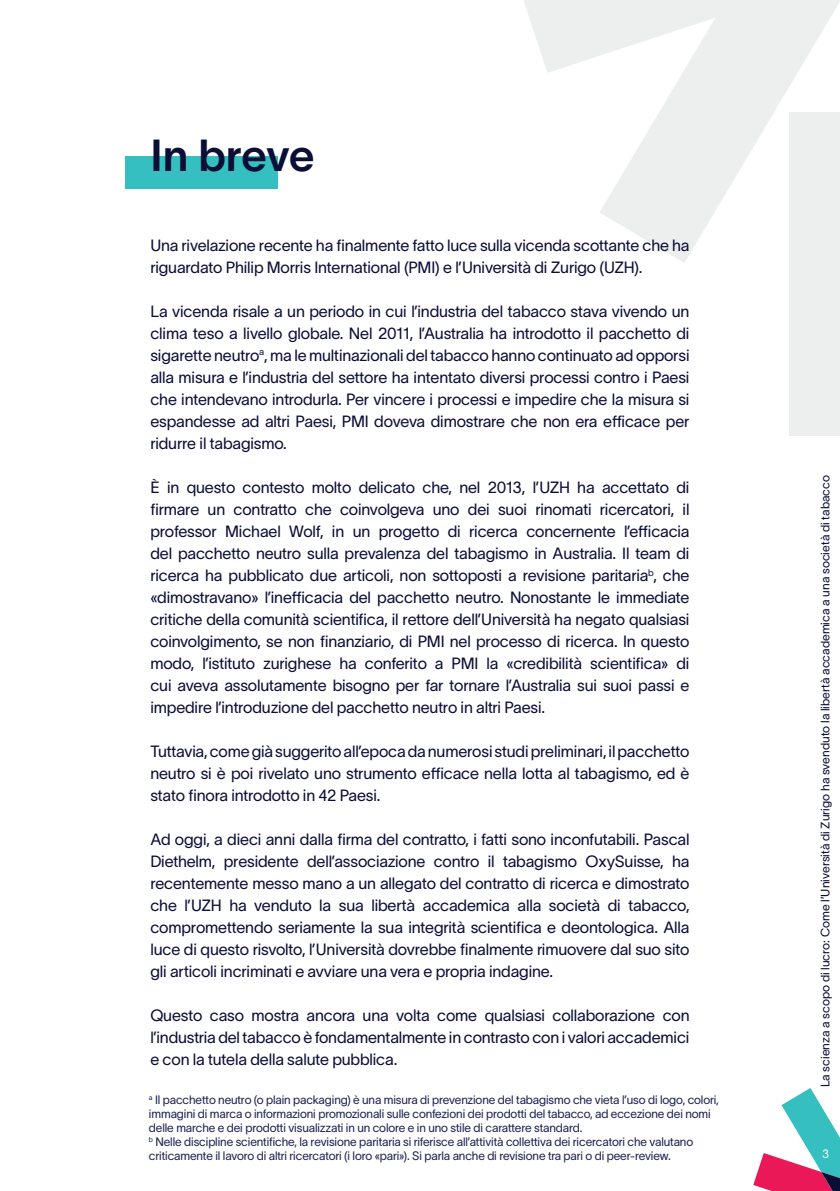
<style>
.page{position:relative;width:840px;height:1191px;background:#fff}
.page>*{position:absolute;margin:0;border:0;box-sizing:border-box;transform-origin:0 0}
.t1{font:44px "TWK Lausanne";letter-spacing:-.005em;color:#0b0e37}
.t2{font:16px/22px "TWK Lausanne";letter-spacing:-.01em;color:#0b0e37;text-align:justify}
.t3{font:12px/14px "TWK Lausanne";letter-spacing:-.01em;color:#1d2351}
.t4{font:12px "TWK Lausanne";color:#0b0e37}
.t5{font:12px "TWK Lausanne";color:#fff}
</style>
<div class="page">
<div style="left:789px;top:112px;width:50px;height:323px;background:#edefee"></div>
<svg style="left:600px;top:0;width:239px;height:263px;fill:#edefee"></svg>
<svg style="left:524px;top:0;width:244px;height:73px"></svg>
<div style="left:125px;top:156px;width:152px;height:33px;background:#35bfc0"></div>
<svg style="left:753px;top:1088px;width:86px;height:103px"></svg>
<h1 class="t1" style="left:150px;top:125px;width:166px">In breve</h1>
<p class="t2" style="left:150px;top:233px;width:540px">Una rivelazione recente ha finalmente fatto luce sulla vicenda scottante che ha riguardato Philip Morris International (PMI) e l’Università di Zurigo (UZH).</p>
<p class="t2" style="left:150px;top:299px;width:540px">La vicenda risale a un periodo in cui l’industria del tabacco stava vivendo un clima teso a livello globale. Nel 2011, l’Australia ha introdotto il pacchetto di sigarette neutro<sup>a</sup>, ma le multinazionali del tabacco hanno continuato ad opporsi alla misura e l’industria del settore ha intentato diversi processi contro i Paesi che intendevano introdurla. Per vincere i processi e impedire che la misura si espandesse ad altri Paesi, PMI doveva dimostrare che non era efficace per ridurre il tabagismo.</p>
<p class="t2" style="left:150px;top:475px;width:540px">È in questo contesto molto delicato che, nel 2013, l’UZH ha accettato di firmare un contratto che coinvolgeva uno dei suoi rinomati ricercatori, il professor Michael Wolf, in un progetto di ricerca concernente l’efficacia del pacchetto neutro sulla prevalenza del tabagismo in Australia. Il team di ricerca ha pubblicato due articoli, non sottoposti a revisione paritaria<sup>b</sup>, che «dimostravano» l’inefficacia del pacchetto neutro. Nonostante le immediate critiche della comunità scientifica, il rettore dell’Università ha negato qualsiasi coinvolgimento, se non finanziario, di PMI nel processo di ricerca. In questo modo, l’istituto zurighese ha conferito a PMI la «credibilità scientifica» di cui aveva assolutamente bisogno per far tornare l’Australia sui suoi passi e impedire l’introduzione del pacchetto neutro in altri Paesi.</p>
<p class="t2" style="left:150px;top:739px;width:540px">Tuttavia, come già suggerito all’epoca da numerosi studi preliminari, il pacchetto neutro si è poi rivelato uno strumento efficace nella lotta al tabagismo, ed è stato finora introdotto in 42 Paesi.</p>
<p class="t2" style="left:150px;top:827px;width:540px">Ad oggi, a dieci anni dalla firma del contratto, i fatti sono inconfutabili. Pascal Diethelm, presidente dell’associazione contro il tabagismo OxySuisse, ha recentemente messo mano a un allegato del contratto di ricerca e dimostrato che l’UZH ha venduto la sua libertà accademica alla società di tabacco, compromettendo seriamente la sua integrità scientifica e deontologica. Alla luce di questo risvolto, l’Università dovrebbe finalmente rimuovere dal suo sito gli articoli incriminati e avviare una vera e propria indagine.</p>
<p class="t2" style="left:150px;top:1003px;width:540px">Questo caso mostra ancora una volta come qualsiasi collaborazione con l’industria del tabacco è fondamentalmente in contrasto con i valori accademici e con la tutela della salute pubblica.</p>
<p class="t3" style="left:149px;top:1091px;width:571px"><sup>a</sup> Il pacchetto neutro (o plain packaging) è una misura di prevenzione del tabagismo che vieta l’uso di logo, colori, immagini di marca o informazioni promozionali sulle confezioni dei prodotti del tabacco, ad eccezione dei nomi delle marche e dei prodotti visualizzati in un colore e in uno stile di carattere standard.<br><sup>b</sup> Nelle discipline scientifiche, la revisione paritaria si riferisce all’attività collettiva dei ricercatori che valutano criticamente il lavoro di altri ricercatori (i loro «pari»). Si parla anche di revisione tra pari o di peer-review.</p>
<p class="t4" style="left:816px;top:1087px;width:614px;rotate:-90deg">La scienza a scopo di lucro: Come l’Università di Zurigo ha svenduto la libertà accademica a una società di tabacco</p>
<p class="t5" style="left:821px;top:1145px;width:8px">3</p>
</div>
